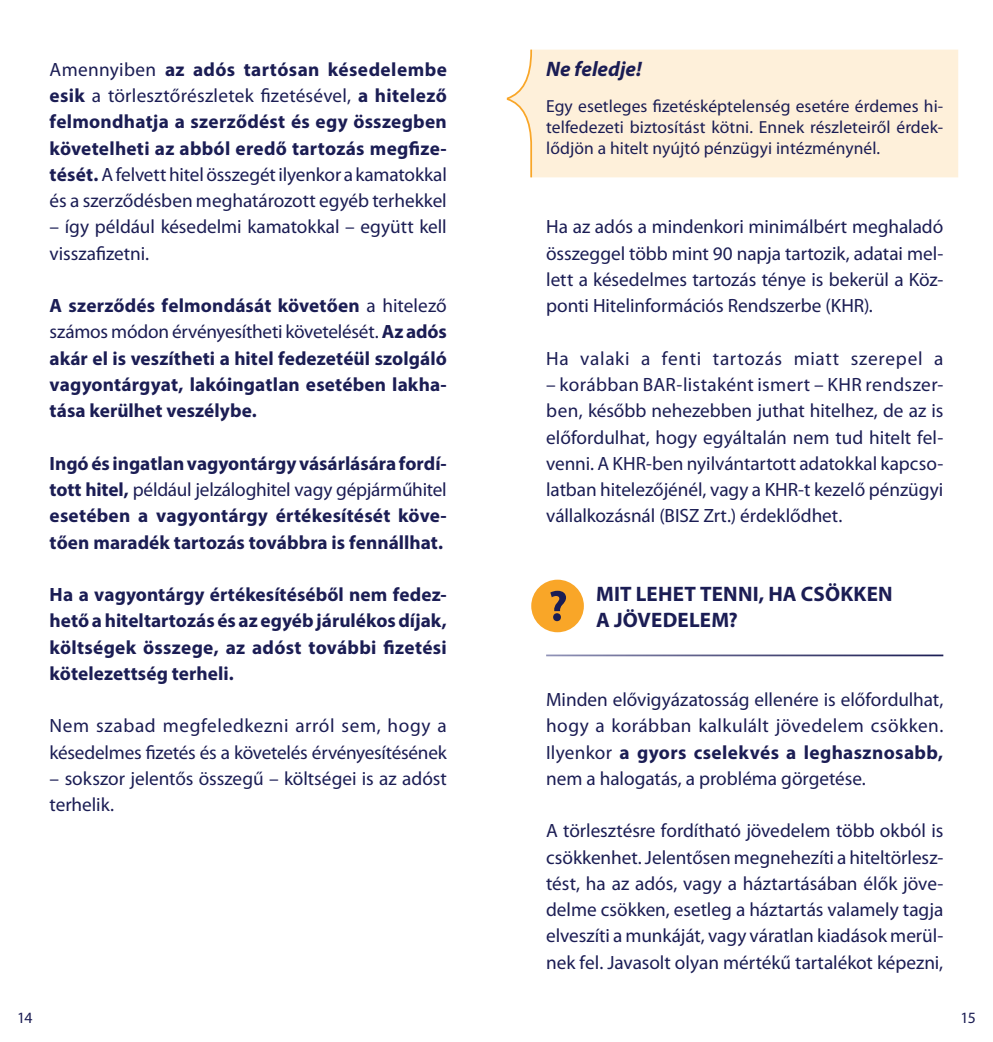
<style>
.page{position:relative;width:993px;height:1042px;background:#fff}
.page>*{position:absolute;margin:0;border:0;box-sizing:border-box;transform-origin:0 0}
.t1{font:700 21px/26.2px "Myriad Pro";letter-spacing:.01em;color:#1b1d54}
.t2{font:italic 700 21px "Myriad Pro";color:#1b1d54}
.t3{font:19.25px/26.2px "Myriad Pro";color:#1b1d54;text-align:justify}
.t4{font:700 19.25px/26.2px "Myriad Pro";letter-spacing:.005em;color:#1b1d54;text-align:justify}
.t5{font:19.25px "Myriad Pro";letter-spacing:.035em;color:#1b1d54}
.t6{font:17.5px/21px "Myriad Pro";letter-spacing:.005em;color:#1b1d54;text-align:justify}
.t7{font:15.75px "Myriad Pro";color:#1b1d54}
.s1{font-weight:700}
.s2{font-weight:400}
</style>
<div class="page">
<div style="left:532px;top:50px;width:425px;height:127px;background:#fef0da"></div>
<svg style="left:506px;top:49px;width:26px;height:129px"></svg>
<div style="left:531px;top:580px;width:52px;height:52px;background:#f9a628;border-radius:50%"></div>
<svg style="left:550px;top:591px;width:16px;height:30px"></svg>
<p class="t3" style="left:50px;top:57px;width:398px">Amennyiben <span class="s1">az adós tartósan késedelembe esik</span> a törlesztőrészletek fizetésével, <span class="s1">a hitelező felmondhatja a szerződést és egy összegben követelheti az abból eredő tartozás megfize&shy;tését.</span> A felvett hitel összegét ilyenkor a kamatokkal és a szerződésben meghatározott egyéb terhekkel</p>
<p class="t3" style="left:50px;top:214px;width:398px">– így például késedelmi kamatokkal – együtt kell visszafizetni.</p>
<p class="t4" style="left:50px;top:292px;width:398px">A szerződés felmondását követően <span class="s2">a hitelező számos módon érvényesítheti követelését.</span> Az adós akár el is veszítheti a hitel fedezetéül szolgáló vagyontárgyat, lakóingatlan esetében lakha&shy;tása kerülhet veszélybe.</p>
<p class="t4" style="left:50px;top:449px;width:398px">Ingó és ingatlan vagyontárgy vásárlására fordí&shy;tott hitel, <span class="s2">például jelzáloghitel vagy gépjárműhitel </span>esetében a vagyontárgy értékesítését köve&shy;tően maradék tartozás továbbra is fennállhat.</p>
<p class="t4" style="left:50px;top:581px;width:398px">Ha a vagyontárgy értékesítéséből nem fedez&shy;hető a hiteltartozás és az egyéb járulékos díjak, költségek összege, az adóst további fizetési kötelezettség terheli.</p>
<p class="t3" style="left:50px;top:713px;width:398px">Nem szabad megfeledkezni arról sem, hogy a késedelmes fizetés és a követelés érvényesítésének</p>
<p class="t3" style="left:50px;top:766px;width:398px">– sokszor jelentős összegű – költségei is az adóst terhelik.</p>
<p class="t2" style="left:546px;top:55px;width:97px">Ne feledje!</p>
<p class="t6" style="left:546px;top:96px;width:398px">Egy esetleges fizetésképtelenség esetére érdemes hi&shy;telfedezeti biztosítást kötni. Ennek részleteiről érdek&shy;lődjön a hitelt nyújtó pénzügyi intézménynél.</p>
<p class="t3" style="left:546px;top:214px;width:398px">Ha az adós a mindenkori minimálbért meghaladó összeggel több mint 90 napja tartozik, adatai mel&shy;lett a késedelmes tartozás ténye is bekerül a Köz&shy;ponti Hitelinformációs Rendszerbe (KHR).</p>
<p class="t5" style="left:546px;top:348px;width:398px">Ha valaki a fenti tartozás miatt szerepel a</p>
<p class="t3" style="left:546px;top:372px;width:398px">– korábban BAR-listaként ismert – KHR rendszer&shy;ben, később nehezebben juthat hitelhez, de az is előfordulhat, hogy egyáltalán nem tud hitelt fel&shy;venni. A KHR-ben nyilvántartott adatokkal kapcso&shy;latban hitelezőjénél, vagy a KHR-t kezelő pénzügyi vállalkozásnál (BISZ Zrt.) érdeklődhet.</p>
<p class="t1" style="left:595px;top:580px;width:298px">MIT LEHET TENNI, HA CSÖKKEN<br>A JÖVEDELEM?</p>
<p class="t3" style="left:546px;top:687px;width:398px">Minden elővigyázatosság ellenére is előfordulhat, hogy a korábban kalkulált jövedelem csökken.<br>Ilyenkor <span class="s1">a gyors cselekvés a leghasznosabb, </span>nem a halogatás, a probléma görgetése.</p>
<p class="t3" style="left:546px;top:818px;width:398px">A törlesztésre fordítható jövedelem több okból is csökkenhet. Jelentősen megnehezíti a hiteltörlesz&shy;tést, ha az adós, vagy a háztartásában élők jöve&shy;delme csökken, esetleg a háztartás valamely tagja elveszíti a munkáját, vagy váratlan kiadások merül&shy;nek fel. Javasolt olyan mértékű tartalékot képezni,</p>
<p class="t7" style="left:17px;top:1008px;width:17px">14</p>
<p class="t7" style="left:960px;top:1008px;width:17px">15</p>
</div>
